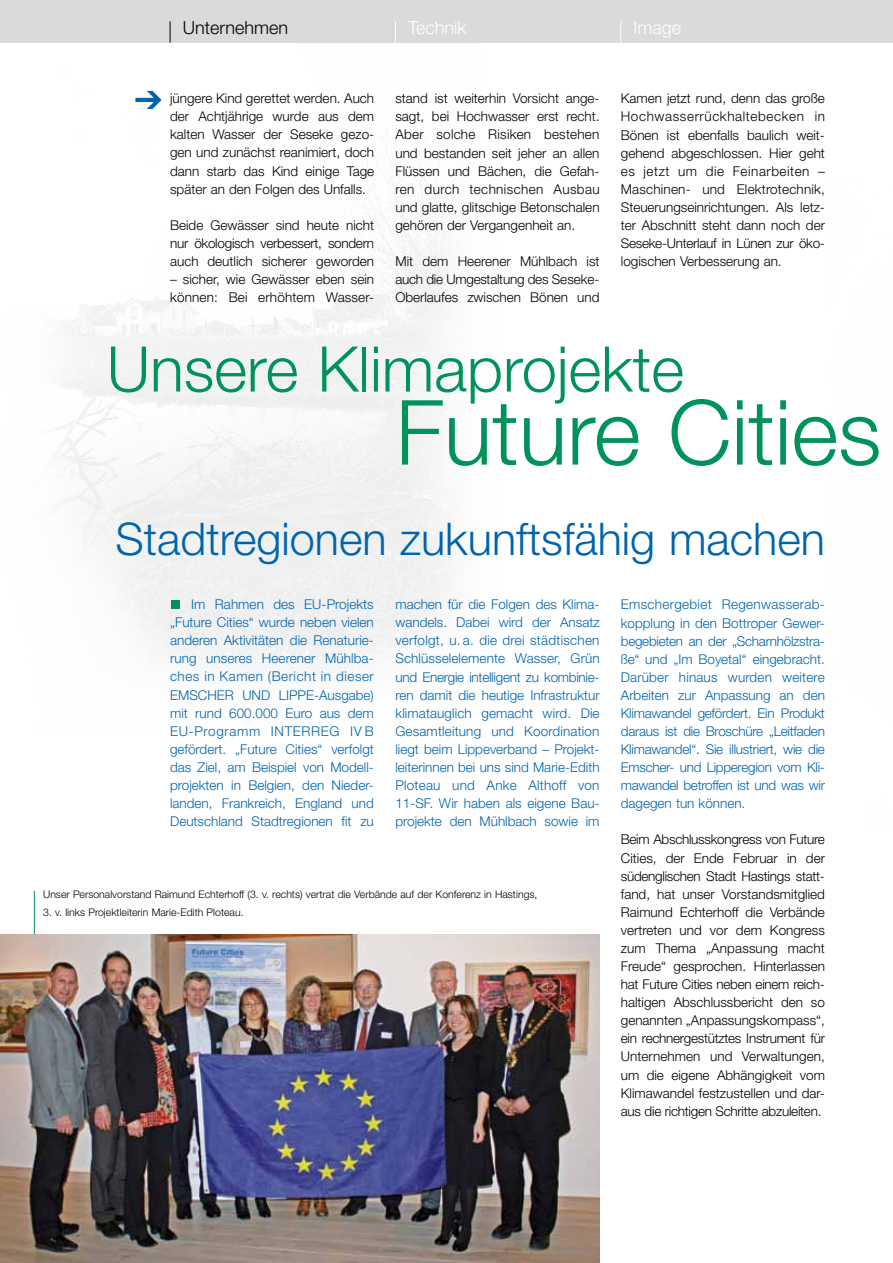
<style>
.page{position:relative;width:893px;height:1263px;background:#fff}
.page>*{position:absolute;margin:0;border:0;box-sizing:border-box;transform-origin:0 0}
.t1{font:300 90px "Helvetica Neue LT Std";color:#00925b}
.t2{font:300 63px "Helvetica Neue LT Std";color:#00925b}
.t3{font:300 45px "Helvetica Neue LT Std";color:#0064ad}
.t4{font:300 18px "Helvetica Neue LT Std";color:#fff}
.t5{font:300 18px "Helvetica Neue LT Std";color:#000}
.t6{font:300 13.5px/18.1px "Helvetica Neue LT Std";color:#000;text-align:justify}
.t7{font:300 13.5px/18.1px "Helvetica Neue LT Std";color:#0064ad;text-align:justify}
.t8{font:300 10.5px "Helvetica Neue LT Std";color:#000}
</style>
<div class="page">
<img style="left:60px;top:90px;width:392px;height:580px">
<img style="left:0;top:934px;width:600px;height:329px">
<div style="left:172px;top:601px;width:8px;height:8px;background:#00925b"></div>
<svg style="left:135px;top:91px;width:27px;height:18px"></svg>
<hr style="left:34px;top:891px;width:1px;height:43px;background:#00925b">
<div style="left:0;top:0;width:893px;height:43px;background:#d9dadb"></div>
<svg style="left:395px;top:21px;width:1px;height:22px"></svg>
<svg style="left:620px;top:21px;width:1px;height:22px"></svg>
<svg style="left:170px;top:21px;width:1px;height:22px"></svg>
<h3 class="t5" style="left:183px;top:17px;width:107px">Unternehmen</h3>
<h3 class="t4" style="left:408px;top:17px;width:60px">Technik</h3>
<h3 class="t4" style="left:634px;top:17px;width:49px">Image</h3>
<p class="t6" style="left:170px;top:89px;width:206px">jüngere Kind gerettet werden. Auch der Achtjährige wurde aus dem kalten Wasser der Seseke gezo&shy;gen und zunächst reanimiert, doch dann starb das Kind einige Tage später an den Folgen des Unfalls.</p>
<p class="t6" style="left:170px;top:216px;width:206px">Beide Gewässer sind heute nicht nur ökologisch verbessert, sondern auch deutlich sicherer geworden</p>
<p class="t6" style="left:170px;top:270px;width:206px">– sicher, wie Gewässer eben sein können: Bei erhöhtem Wasser-</p>
<p class="t6" style="left:395px;top:89px;width:206px">stand ist weiterhin Vorsicht ange&shy;sagt, bei Hochwasser erst recht.<br>Aber solche Risiken bestehen und bestanden seit jeher an allen Flüssen und Bächen, die Gefah&shy;ren durch technischen Ausbau und glatte, glitschige Betonschalen gehören der Vergangenheit an.</p>
<p class="t6" style="left:395px;top:252px;width:206px">Mit dem Heerener Mühlbach ist auch die Umgestaltung des Seseke-Oberlaufes zwischen Bönen und</p>
<p class="t6" style="left:621px;top:89px;width:206px">Kamen jetzt rund, denn das große Hochwasserrückhaltebecken in Bönen ist ebenfalls baulich weit&shy;gehend abgeschlossen. Hier geht es jetzt um die Feinarbeiten – Maschinen- und Elektrotechnik, Steuerungseinrichtungen. Als letz&shy;ter Abschnitt steht dann noch der Seseke-Unterlauf in Lünen zur öko&shy;logischen Verbesserung an.</p>
<h2 class="t2" style="left:107px;top:331px;width:579px">Unsere Klimaprojekte</h2>
<h1 class="t1" style="left:395px;top:377px;width:487px">Future Cities</h1>
<h3 class="t3" style="left:116px;top:511px;width:711px">Stadtregionen zukunftsfähig machen</h3>
<p class="t7" style="left:170px;top:595px;width:205px;text-indent:21px">Im Rahmen des EU-Projekts „Future Cities“ wurde neben vielen anderen Aktivitäten die Renaturie&shy;rung unseres Heerener Mühlba&shy;ches in Kamen (Bericht in dieser EMSCHER UND LIPPE-Ausgabe) mit rund 600.000 Euro aus dem EU-Programm INTERREG IV B gefördert. „Future Cities“ verfolgt das Ziel, am Beispiel von Modell&shy;projekten in Belgien, den Nieder&shy;landen, Frankreich, England und Deutschland Stadtregionen fit zu</p>
<p class="t7" style="left:395px;top:595px;width:206px">machen für die Folgen des Klima&shy;wandels. Dabei wird der Ansatz verfolgt, u. a. die drei städtischen Schlüsselelemente Wasser, Grün und Energie intelligent zu kombinie&shy;ren damit die heutige Infrastruktur klimatauglich gemacht wird. Die Gesamtleitung und Koordination liegt beim Lippeverband – Projekt&shy;leiterinnen bei uns sind Marie-Edith Ploteau und Anke Althoff von 11-SF. Wir haben als eigene Bau&shy;projekte den Mühlbach sowie im</p>
<p class="t8" style="left:43px;top:888px;width:496px">Unser Personalvorstand Raimund Echterhoff (3. v. rechts) vertrat die Verbände auf der Konferenz in Hastings,</p>
<p class="t8" style="left:43px;top:906px;width:202px">3. v. links Projektleiterin Marie-Edith Ploteau.</p>
<p class="t7" style="left:621px;top:595px;width:206px">Emschergebiet Regenwasserab&shy;kopplung in den Bottroper Gewer&shy;begebieten an der „Scharnhölzstra&shy;ße“ und „Im Boyetal“ eingebracht.<br>Darüber hinaus wurden weitere Arbeiten zur Anpassung an den Klimawandel gefördert. Ein Produkt daraus ist die Broschüre „Leitfaden Klimawandel“. Sie illustriert, wie die Emscher- und Lipperegion vom Kli&shy;mawandel betroffen ist und was wir dagegen tun können.</p>
<p class="t6" style="left:621px;top:830px;width:206px">Beim Abschlusskongress von Future Cities, der Ende Februar in der südenglischen Stadt Hastings statt&shy;fand, hat unser Vorstandsmitglied Raimund Echterhoff die Verbände vertreten und vor dem Kongress zum Thema „Anpassung macht Freude“ gesprochen. Hinterlassen hat Future Cities neben einem reich&shy;haltigen Abschlussbericht den so genannten „Anpassungskompass“, ein rechnergestütztes Instrument für Unternehmen und Verwaltungen, um die eigene Abhängigkeit vom Klimawandel festzustellen und dar&shy;aus die richtigen Schritte abzuleiten.</p>
</div>
